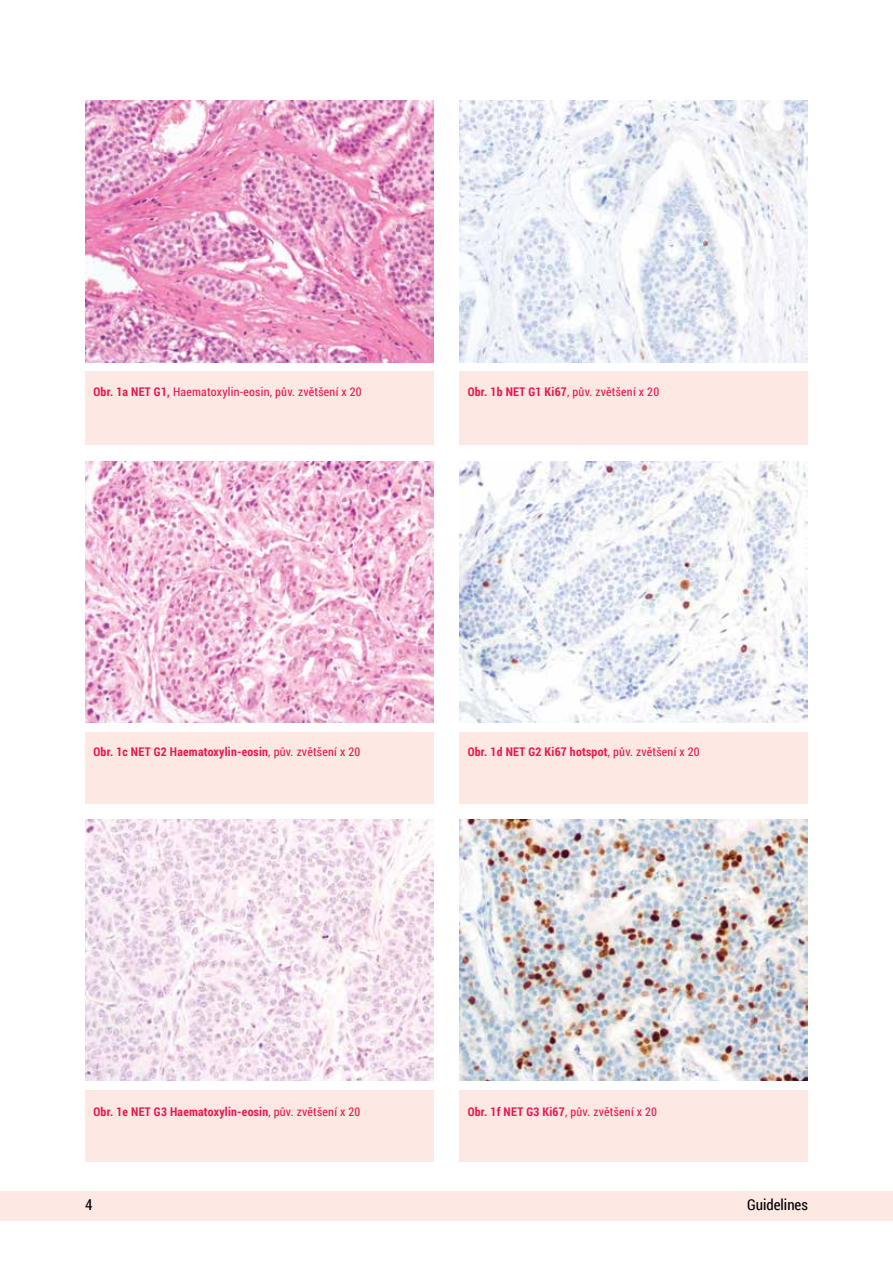
<style>
.page{position:relative;width:893px;height:1263px;background:#fff}
.page>*{position:absolute;margin:0;border:0;box-sizing:border-box;transform-origin:0 0}
.t1{font:15px "Roboto Condensed";color:#000}
.t2{font:700 12px "Roboto Condensed";letter-spacing:.02em;color:#ed1651}
.t3{font:12px "Roboto Condensed";letter-spacing:.02em;color:#ed1651}
.s1{font-weight:700}
.s2{font-weight:400}
</style>
<div class="page">
<div style="left:0;top:1191px;width:893px;height:29px;background:#fde8e4"></div>
<img style="left:85px;top:101px;width:349px;height:261px">
<img style="left:85px;top:462px;width:349px;height:261px">
<div style="left:85px;top:371px;width:349px;height:74px;background:#fde8e4"></div>
<div style="left:85px;top:732px;width:349px;height:72px;background:#fde8e4"></div>
<img style="left:459px;top:101px;width:349px;height:261px">
<img style="left:459px;top:462px;width:349px;height:261px">
<div style="left:459px;top:371px;width:349px;height:74px;background:#fde8e4"></div>
<div style="left:459px;top:732px;width:349px;height:72px;background:#fde8e4"></div>
<img style="left:85px;top:820px;width:349px;height:261px">
<div style="left:85px;top:1090px;width:349px;height:71px;background:#fde8e4"></div>
<img style="left:459px;top:820px;width:349px;height:261px">
<div style="left:459px;top:1090px;width:349px;height:71px;background:#fde8e4"></div>
<p class="t3" style="left:94px;top:383px;width:270px"><span class="s1">Obr. 1a NET G1,</span> Haematoxylin-eosin, pův. zvětšení x 20</p>
<p class="t3" style="left:468px;top:383px;width:193px"><span class="s1">Obr. 1b NET G1 Ki67</span>, pův. zvětšení x 20</p>
<p class="t2" style="left:94px;top:743px;width:268px">Obr. 1c NET G2 Haematoxylin-eosin<span class="s2">, pův. zvětšení x 20</span></p>
<p class="t2" style="left:468px;top:743px;width:234px">Obr. 1d NET G2 Ki67 hotspot<span class="s2">, pův. zvětšení x 20</span></p>
<p class="t2" style="left:94px;top:1103px;width:268px">Obr. 1e NET G3 Haematoxylin-eosin<span class="s2">, pův. zvětšení x 20</span></p>
<p class="t3" style="left:468px;top:1103px;width:191px"><span class="s1">Obr. 1f NET G3 Ki67</span>, pův. zvětšení x 20</p>
<p class="t1" style="left:85px;top:1194px;width:9px">4</p>
<p class="t1" style="left:747px;top:1194px;width:62px">Guidelines</p>
</div>
